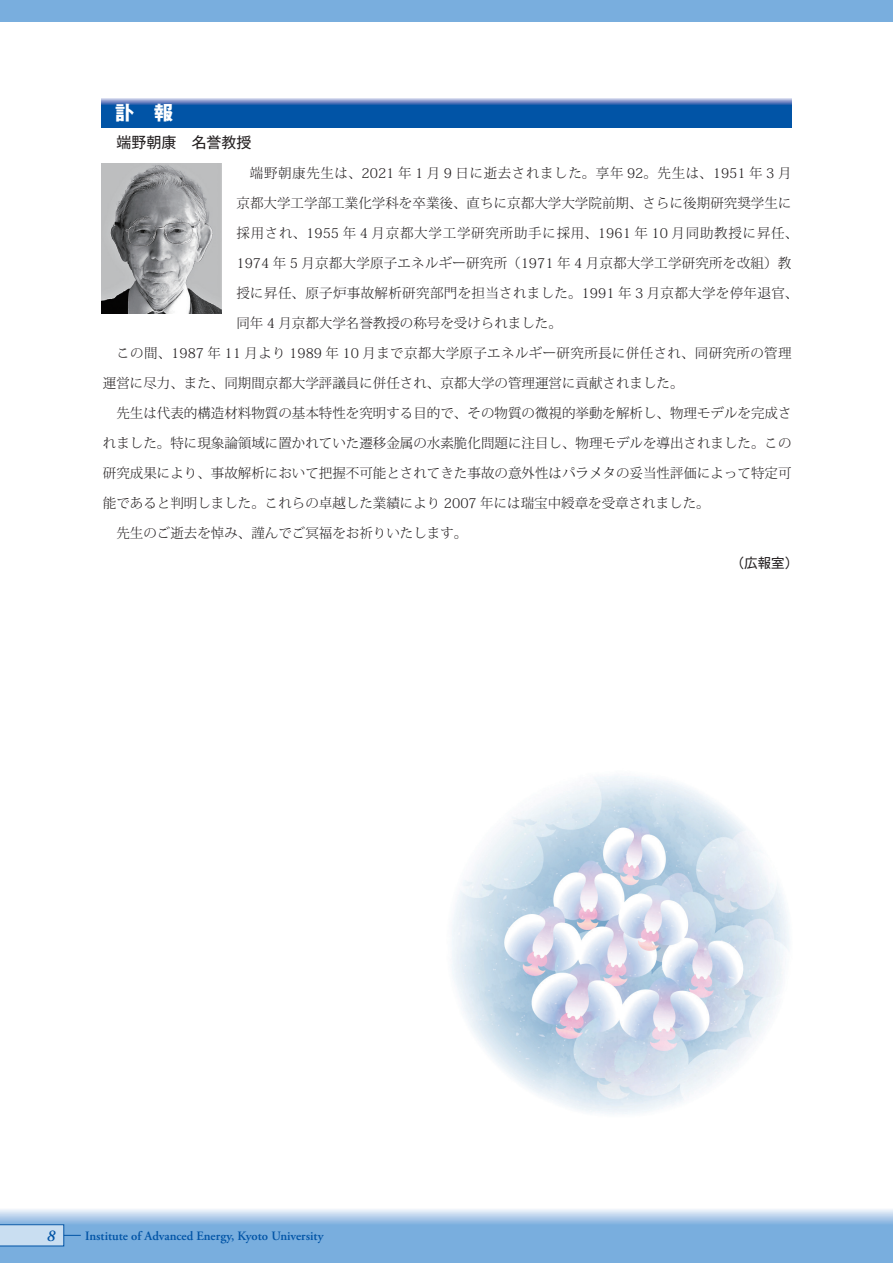
<style>
.page{position:relative;width:893px;height:1263px;background:#fff}
.page>*{position:absolute;margin:0;border:0;box-sizing:border-box;transform-origin:0 0}
.t1{font:700 19.5px "Gothic MB101 Pr 5";color:#fff}
.t2{font:italic 600 16.5px "Adobe Garamond Pro";color:#0154a6}
.t3{font:15px "Gothic MB101 Pr 5";color:#231f20}
.t4{font:300 13.5px "Koz Min Pr 6 N";color:#231f20}
.t5{font:300 13.5px "Koz Min Pr 6 N";letter-spacing:.025em;color:#231f20}
.t6{font:300 13.5px "Koz Min Pr 6 N";letter-spacing:.055em;color:#231f20}
.t7{font:300 13.5px "Koz Min Pr 6 N";letter-spacing:.045em;color:#231f20}
.t8{font:13.5px "Gothic MB101 Pr 5";color:#231f20}
.t9{font:600 12.75px "Adobe Garamond Pro";color:#0154a6}
</style>
<div class="page">
<div style="left:0;top:0;width:893px;height:21px;background:#79aede"></div>
<svg style="left:0;top:1209px;width:893px;height:54px"></svg>
<svg style="left:0;top:1224px;width:81px;height:22px"></svg>
<img style="left:452px;top:776px;width:337px;height:339px">
<svg style="left:101px;top:98px;width:690px;height:30px"></svg>
<img style="left:101px;top:164px;width:120px;height:150px">
<h1 class="t1" style="left:115px;top:96px;width:60px">訃　報</h1>
<p class="t3" style="left:116px;top:130px;width:136px">端野朝康　名誉教授</p>
<p class="t7" style="left:250px;top:166px;width:543px">端野朝康先生は、2021 年 1 月 9 日に逝去されました。享年 92。先生は、1951 年 3 月</p>
<p class="t4" style="left:236px;top:196px;width:557px">京都大学工学部工業化学科を卒業後、直ちに京都大学大学院前期、さらに後期研究奨学生に</p>
<p class="t6" style="left:236px;top:226px;width:563px">採用され、1955 年 4 月京都大学工学研究所助手に採用、1961 年 10 月同助教授に昇任、</p>
<p class="t4" style="left:236px;top:256px;width:556px">1974 年 5 月京都大学原子エネルギー研究所（1971 年 4 月京都大学工学研究所を改組）教</p>
<p class="t5" style="left:236px;top:286px;width:563px">授に昇任、原子炉事故解析研究部門を担当されました。1991 年 3 月京都大学を停年退官、</p>
<p class="t4" style="left:236px;top:316px;width:327px">同年 4 月京都大学名誉教授の称号を受けられました。</p>
<p class="t5" style="left:116px;top:346px;width:677px">この間、1987 年 11 月より 1989 年 10 月まで京都大学原子エネルギー研究所長に併任され、同研究所の管理</p>
<p class="t4" style="left:103px;top:376px;width:582px">運営に尽力、また、同期間京都大学評議員に併任され、京都大学の管理運営に貢献されました。</p>
<p class="t4" style="left:116px;top:406px;width:676px">先生は代表的構造材料物質の基本特性を究明する目的で、その物質の微視的挙動を解析し、物理モデルを完成さ</p>
<p class="t4" style="left:103px;top:436px;width:690px">れました。特に現象論領域に置かれていた遷移金属の水素脆化問題に注目し、物理モデルを導出されました。この</p>
<p class="t4" style="left:103px;top:466px;width:690px">研究成果により、事故解析において把握不可能とされてきた事故の意外性はパラメタの妥当性評価によって特定可</p>
<p class="t4" style="left:103px;top:496px;width:608px">能であると判明しました。これらの卓越した業績により 2007 年には瑞宝中綬章を受章されました。</p>
<p class="t4" style="left:116px;top:526px;width:353px">先生のご逝去を悼み、謹んでご冥福をお祈りいたします。</p>
<p class="t8" style="left:731px;top:552px;width:69px">（広報室）</p>
<p class="t2" style="left:47px;top:1226px;width:10px">8</p>
<p class="t9" style="left:85px;top:1228px;width:240px">Institute of Advanced Energy, Kyoto University</p>
</div>
